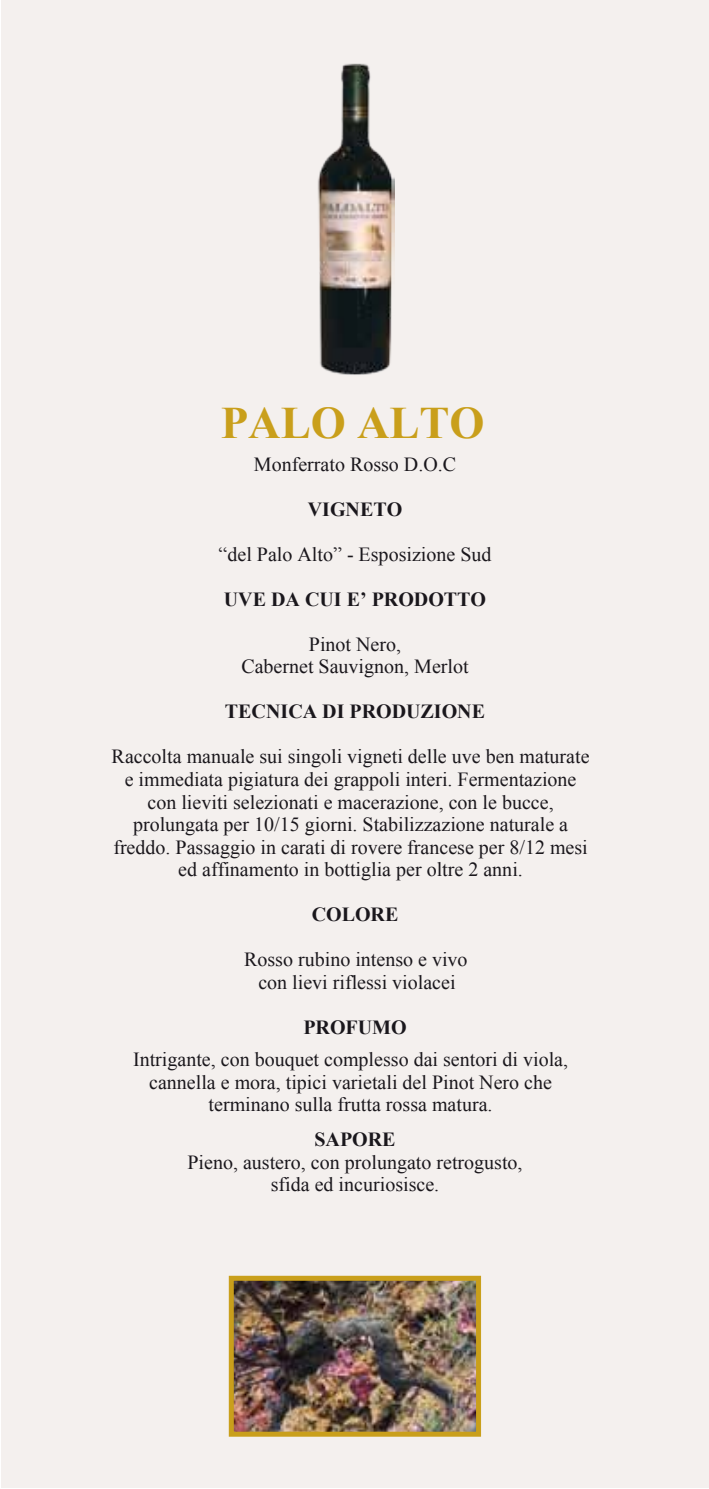
<style>
.page{position:relative;width:709px;height:1489px;background:#fff}
.page>*{position:absolute;margin:0;border:0;box-sizing:border-box;transform-origin:0 0}
.t1{font:700 45px "Times New Roman";color:#c99f1b}
.t2{font:20px/22.5px "Times New Roman";color:#1a171c;text-align:center}
.t3{font:700 20px "Times New Roman";color:#1a171c}
</style>
<div class="page">
<div style="left:1px;top:0;width:708px;height:1487px;background:#f4f0ee"></div>
<img style="left:317px;top:63px;width:77px;height:312px">
<img style="left:235px;top:1281px;width:240px;height:149px">
<div style="left:229px;top:1275px;width:252px;height:161px;border:5px solid #c99f1b"></div>
<h1 class="t1" style="left:221px;top:391px;width:265px">PALO ALTO</h1>
<p class="t2" style="left:254px;top:452px;width:204px">Monferrato Rosso D.O.C</p>
<p class="t3" style="left:308px;top:495px;width:96px">VIGNETO</p>
<p class="t2" style="left:219px;top:542px;width:274px">“del Palo Alto” - Esposizione Sud</p>
<p class="t3" style="left:224px;top:585px;width:264px">UVE DA CUI E’ PRODOTTO</p>
<p class="t2" style="left:241px;top:632px;width:229px">Pinot Nero,<br>Cabernet Sauvignon, Merlot</p>
<p class="t3" style="left:225px;top:697px;width:262px">TECNICA DI PRODUZIONE</p>
<p class="t2" style="left:112px;top:745px;width:479px">Raccolta manuale sui singoli vigneti delle uve ben maturate e immediata pigiatura dei grappoli interi. Fermentazione con lieviti selezionati e macerazione, con le bucce, prolungata per 10/15 giorni. Stabilizzazione naturale a freddo. Passaggio in carati di rovere francese per 8/12 mesi ed affinamento in bottiglia per oltre 2 anni.</p>
<p class="t3" style="left:312px;top:900px;width:88px">COLORE</p>
<p class="t2" style="left:244px;top:947px;width:225px">Rosso rubino intenso e vivo con lievi riflessi violacei</p>
<p class="t3" style="left:303px;top:1012px;width:105px">PROFUMO</p>
<p class="t2" style="left:133px;top:1047px;width:436px">Intrigante, con bouquet complesso dai sentori di viola, cannella e mora, tipici varietali del Pinot Nero che terminano sulla frutta rossa matura.</p>
<p class="t3" style="left:314px;top:1125px;width:83px">SAPORE</p>
<p class="t2" style="left:187px;top:1150px;width:336px">Pieno, austero, con prolungato retrogusto, sfida ed incuriosisce.</p>
</div>
